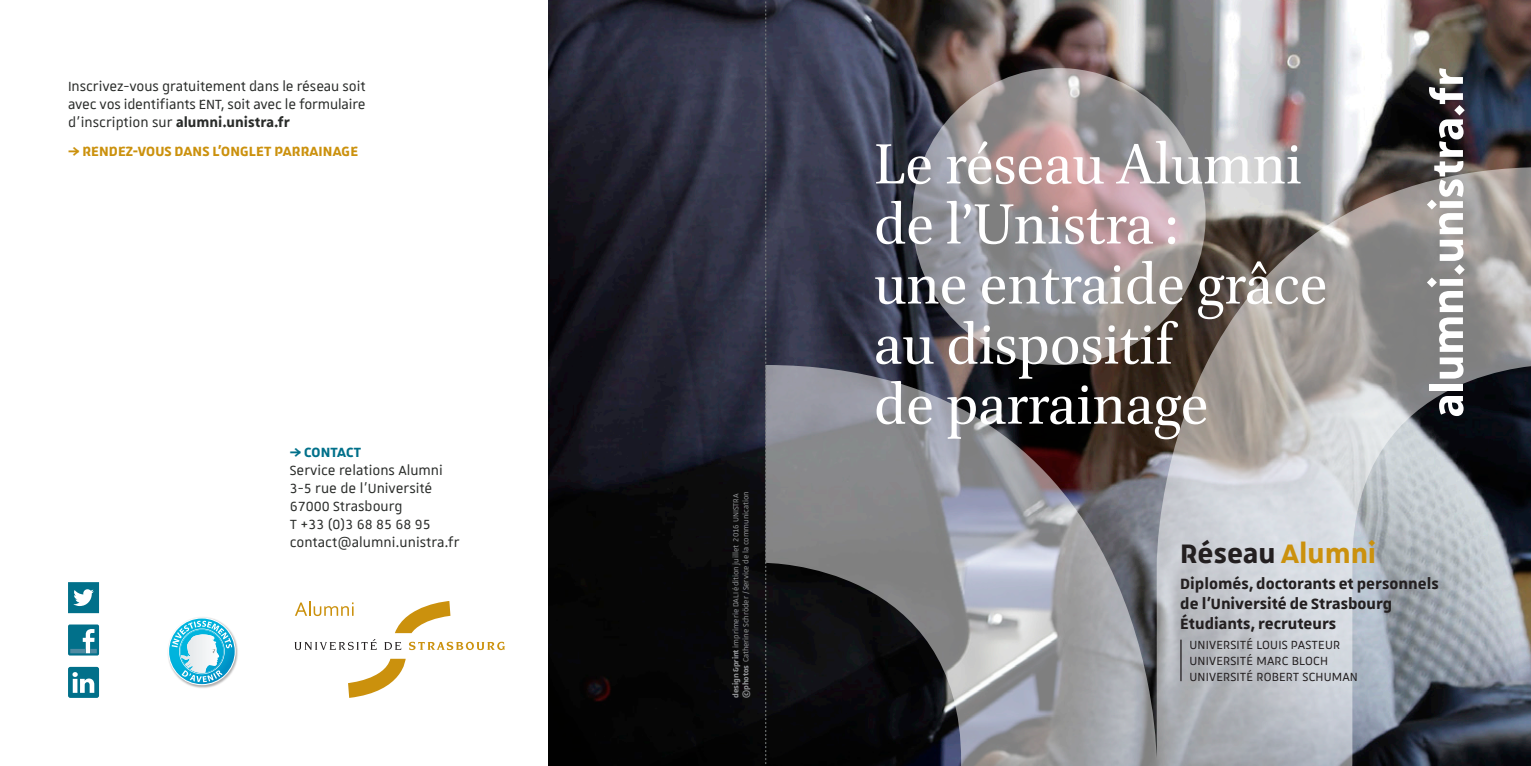
<style>
.page{position:relative;width:1531px;height:766px;background:#fff}
.page>*{position:absolute;margin:0;border:0;box-sizing:border-box;transform-origin:0 0}
.accroche{font:64px/60px "Brill";color:#fff}
.t1{font:700 56px "Unistra 4 Bis";letter-spacing:-.01em;color:#fff}
.titre{font:700 36px "Unistra 4 Bis";color:#231f20}
.titre-2{font:700 20px/20px "Unistra 4 Bis";color:#231f20}
.texte_unistra{font:18px/18px "Unistra 2 Bis";color:#2a2c2a;text-align:justify}
.ss-titre_bleu{font:700 18px "Unistra 2 Bis";letter-spacing:.01em;color:#cb910d}
.ss-titre_bleu-2{font:700 18px "Unistra 2 Bis";letter-spacing:.005em;color:#01708a}
.titre-3{font:16px "Unistra 4 Bis";letter-spacing:.01em;color:#231f20}
.t2{font:10px "Unistra 2 Bis";letter-spacing:-.01em;color:#939598}
.s1{font-weight:700}
.s2{color:#cb910d}
</style>
<div class="page">
<img style="left:549px;top:0;width:982px;height:765px">
<svg style="left:766px;top:167px;width:765px;height:598px;background:#7e7e82"></svg>
<svg style="left:912px;top:68px;width:293px;height:297px;background:#9f9698"></svg>
<svg style="left:765px;top:0;width:1px;height:765px"></svg>
<svg style="left:348px;top:658px;width:58px;height:39px"></svg>
<svg style="left:294px;top:601px;width:211px;height:49px"></svg>
<img style="left:168px;top:617px;width:70px;height:71px">
<svg style="left:169px;top:618px;width:66px;height:66px"></svg>
<svg style="left:68px;top:582px;width:31px;height:31px"></svg>
<svg style="left:68px;top:624px;width:31px;height:31px"></svg>
<div style="left:70px;top:648px;width:16px;height:5px;background:#4f8ba2"></div>
<svg style="left:68px;top:666px;width:31px;height:31px"></svg>
<hr style="left:1180px;top:639px;width:1px;height:42px;background:#231f20">
<p class="texte_unistra" style="left:68px;top:77px;width:299px">Inscrivez-vous gratuitement dans le réseau soit avec vos identifiants ENT, soit avec le formulaire d’inscription sur <span class="s1">alumni.unistra.fr</span></p>
<p class="ss-titre_bleu" style="left:68px;top:141px;width:292px">→ RENDEZ-VOUS DANS L’ONGLET PARRAINAGE</p>
<p class="ss-titre_bleu-2" style="left:290px;top:442px;width:73px">→ CONTACT</p>
<p class="texte_unistra" style="left:290px;top:461px;width:154px">Service relations Alumni</p>
<p class="texte_unistra" style="left:290px;top:479px;width:144px">3-5 rue de l’Université</p>
<p class="texte_unistra" style="left:290px;top:497px;width:114px">67000 Strasbourg</p>
<p class="texte_unistra" style="left:290px;top:515px;width:142px">T +33 (0)3 68 85 68 95</p>
<p class="texte_unistra" style="left:290px;top:533px;width:171px">contact@alumni.unistra.fr</p>
<p class="t2" style="left:731px;top:697px;width:206px;rotate:-90deg"><span class="s1">design &amp;print</span> imprimerie DALI édition juillet 2016 UNISTRA</p>
<p class="t2" style="left:741px;top:697px;width:208px;rotate:-90deg"><span class="s1">©photos</span> Catherine Schröder /Service de la communication</p>
<p class="accroche" style="left:874px;top:137px;width:455px">Le réseau Alumni de l’Unistra :<br>une entraide grâce au dispositif<br>de parrainage</p>
<p class="t1" style="left:1416px;top:417px;width:350px;rotate:-90deg">alumni.unistra.fr</p>
<p class="titre" style="left:1180px;top:533px;width:198px">Réseau <span class="s2">Alumni</span></p>
<p class="titre-2" style="left:1180px;top:572px;width:260px">Diplomés, doctorants et personnels de l’Université de Strasbourg<br>Étudiants, recruteurs</p>
<p class="titre-3" style="left:1189px;top:636px;width:152px">UNIVERSITÉ LOUIS PASTEUR</p>
<p class="titre-3" style="left:1189px;top:652px;width:140px">UNIVERSITÉ MARC BLOCH</p>
<p class="titre-3" style="left:1189px;top:668px;width:170px">UNIVERSITÉ ROBERT SCHUMAN</p>
</div>
